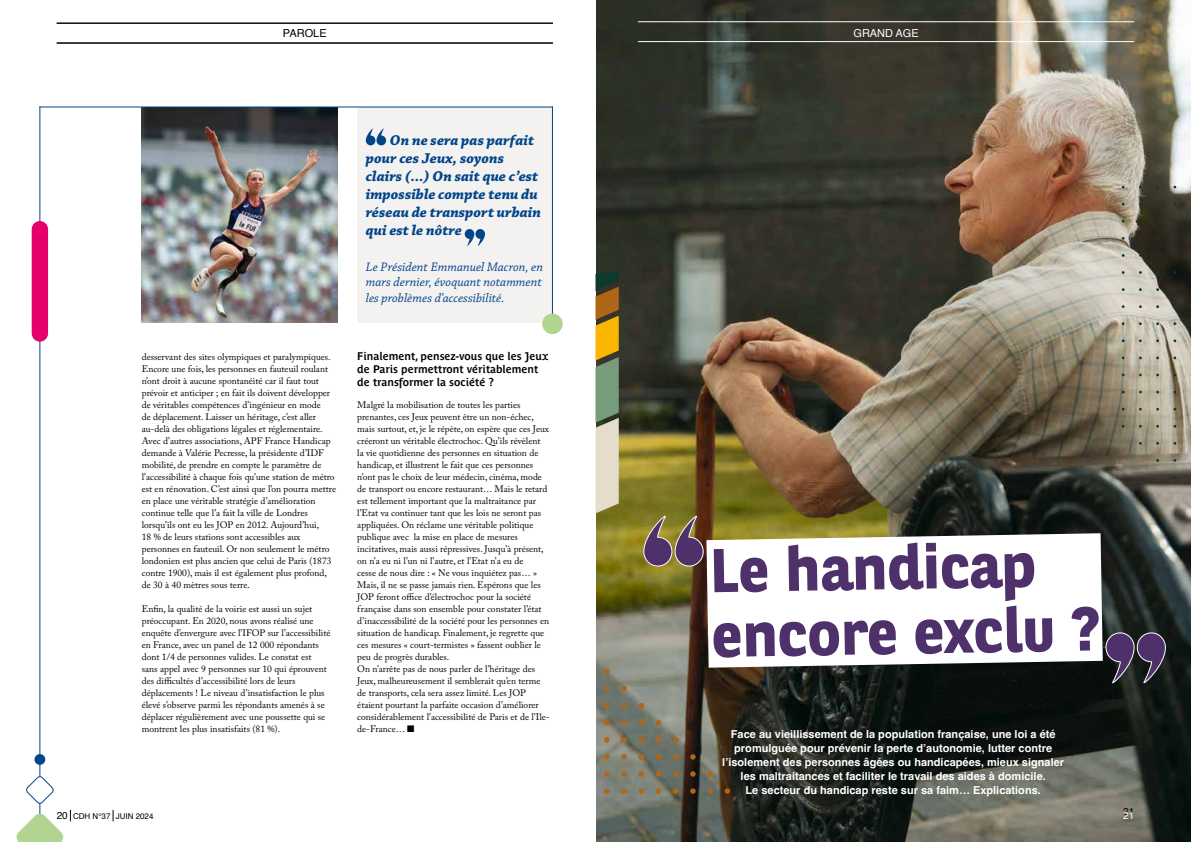
<style>
.page{position:relative;width:1191px;height:842px;background:#fff}
.page>*{position:absolute;margin:0;border:0;box-sizing:border-box;transform-origin:0 0}
.t1{font:700 61.6px/64.8px "BNPP Sans";color:#4e306a}
.t2{font:italic 700 15px/18px "Chaparral Pro";color:#00458a}
.t3{font:italic 13px/15.6px "Chaparral Pro";color:#00458a;text-align:justify}
.t4{font:700 11px/14px "Helvetica";color:#fff;text-align:center}
.t5{font:700 11px/13.2px "Parisine Plus Std Gris";color:#000}
.t6{font:11px "Helvetica";color:#fff}
.t7{font:11px "Helvetica";color:#000}
.t8{font:10px "Helvetica";color:#000}
.t9{font:9.5px/12px "Adobe Caslon Pro";color:#000}
.t10{font:8px "Helvetica";color:#000}
.s1{font-size:10px}
.s2{color:#fff}
</style>
<div class="page">
<hr style="left:57px;top:23px;width:496px;height:1px;background:#000">
<hr style="left:57px;top:43px;width:496px;height:1px;background:#000">
<img style="left:596px;top:0;width:595px;height:842px">
<hr style="left:638px;top:21px;width:496px;height:1px;background:#fff">
<hr style="left:638px;top:41px;width:496px;height:1px;background:#fff">
<div style="left:357px;top:107px;width:196px;height:216px;background:#f4f1f1"></div>
<svg style="left:366px;top:128px;width:20px;height:17px"></svg>
<svg style="left:465px;top:229px;width:20px;height:17px"></svg>
<hr style="left:39px;top:106px;width:1px;height:736px;background:#00458a">
<hr style="left:552px;top:106px;width:1px;height:217px;background:#00458a">
<svg style="left:16px;top:813px;width:48px;height:29px"></svg>
<svg style="left:26px;top:775px;width:28px;height:30px"></svg>
<div style="left:34px;top:754px;width:11px;height:11px;background:#00458a;border-radius:50%"></div>
<img style="left:142px;top:107px;width:195px;height:216px">
<hr style="left:39px;top:106px;width:514px;height:1px;background:#00458a">
<div style="left:32px;top:221px;width:16px;height:121px;background:#e6006b;border-radius:8px"></div>
<div style="left:542px;top:314px;width:21px;height:20px;background:#b2d491;border-radius:50%"></div>
<svg style="left:706px;top:533px;width:396px;height:135px"></svg>
<svg style="left:643px;top:511px;width:61px;height:56px;background:#746051"></svg>
<svg style="left:1105px;top:632px;width:61px;height:56px;background:#3f364c"></svg>
<svg style="left:724px;top:788px;width:6px;height:6px"></svg>
<svg style="left:707px;top:771px;width:6px;height:6px"></svg>
<svg style="left:707px;top:788px;width:6px;height:6px"></svg>
<svg style="left:690px;top:754px;width:5px;height:6px"></svg>
<svg style="left:690px;top:771px;width:5px;height:6px"></svg>
<svg style="left:690px;top:788px;width:5px;height:6px"></svg>
<svg style="left:673px;top:737px;width:5px;height:5px"></svg>
<svg style="left:673px;top:754px;width:5px;height:6px"></svg>
<svg style="left:673px;top:771px;width:5px;height:6px"></svg>
<svg style="left:673px;top:788px;width:5px;height:6px"></svg>
<svg style="left:656px;top:720px;width:5px;height:5px"></svg>
<svg style="left:656px;top:737px;width:5px;height:5px"></svg>
<svg style="left:656px;top:754px;width:5px;height:6px"></svg>
<svg style="left:656px;top:771px;width:5px;height:6px"></svg>
<svg style="left:656px;top:788px;width:5px;height:6px"></svg>
<svg style="left:638px;top:703px;width:6px;height:5px"></svg>
<svg style="left:638px;top:720px;width:6px;height:5px"></svg>
<svg style="left:638px;top:737px;width:6px;height:5px"></svg>
<svg style="left:638px;top:754px;width:6px;height:6px"></svg>
<svg style="left:638px;top:771px;width:6px;height:6px"></svg>
<svg style="left:638px;top:788px;width:6px;height:6px"></svg>
<svg style="left:621px;top:686px;width:6px;height:5px"></svg>
<svg style="left:621px;top:703px;width:6px;height:5px"></svg>
<svg style="left:621px;top:720px;width:6px;height:5px"></svg>
<svg style="left:621px;top:737px;width:6px;height:5px"></svg>
<svg style="left:621px;top:754px;width:6px;height:6px"></svg>
<svg style="left:621px;top:771px;width:6px;height:6px"></svg>
<svg style="left:621px;top:788px;width:6px;height:6px"></svg>
<svg style="left:604px;top:669px;width:5px;height:5px"></svg>
<svg style="left:604px;top:686px;width:5px;height:5px"></svg>
<svg style="left:604px;top:703px;width:5px;height:5px"></svg>
<svg style="left:604px;top:720px;width:5px;height:5px"></svg>
<svg style="left:604px;top:737px;width:5px;height:5px"></svg>
<svg style="left:604px;top:754px;width:5px;height:6px"></svg>
<svg style="left:604px;top:771px;width:5px;height:6px"></svg>
<svg style="left:604px;top:788px;width:5px;height:6px"></svg>
<svg style="left:595px;top:271px;width:24px;height:242px;background:#aba170"></svg>
<p class="t7" style="left:283px;top:25px;width:45px">PAROLE</p>
<p class="t6" style="left:853px;top:25px;width:67px">GRAND AGE</p>
<h2 class="t2" style="left:366px;top:132px;width:177px;text-indent:24px">On ne sera pas parfait pour ces Jeux, soyons clairs (...) On sait que c’est impossible compte tenu du réseau de transport urbain qui est le nôtre</h2>
<h3 class="t3" style="left:366px;top:259px;width:179px">Le Président Emmanuel Macron, en mars dernier, évoquant notamment les problèmes d’accessibilité.</h3>
<p class="t9" style="left:142px;top:351px;width:196px">desservant des sites olympiques et paralympiques.<br>Encore une fois, les personnes en fauteuil roulant n’ont droit à aucune spontanéité car il faut tout prévoir et anticiper ; en fait ils doivent développer de véritables compétences d’ingénieur en mode<br>de déplacement. Laisser un héritage, c’est aller au-delà des obligations légales et réglementaire.<br>Avec d’autres associations, APF France Handicap demande à Valérie Pecresse, la présidente d’IDF mobilité, de prendre en compte le paramètre de l’accessibilité à chaque fois qu’une station de métro est en rénovation. C’est ainsi que l’on pourra mettre en place une véritable stratégie d’amélioration continue telle que l’a fait la ville de Londres lorsqu’ils ont eu les JOP en 2012. Aujourd’hui,<br>18 % de leurs stations sont accessibles aux personnes en fauteuil. Or non seulement le métro londonien est plus ancien que celui de Paris (1873 contre 1900), mais il est également plus profond, de 30 à 40 mètres sous terre.</p>
<p class="t9" style="left:142px;top:603px;width:190px">Enfin, la qualité de la voirie est aussi un sujet préoccupant. En 2020, nous avons réalisé une enquête d’envergure avec l’IFOP sur l’accessibilité en France, avec un panel de 12 000 répondants dont 1/4 de personnes valides. Le constat est<br>sans appel avec 9 personnes sur 10 qui éprouvent des difficultés d’accessibilité lors de leurs déplacements ! Le niveau d’insatisfaction le plus élevé s’observe parmi les répondants amenés à se déplacer régulièrement avec une poussette qui se montrent les plus insatisfaits (81 %).</p>
<p class="t5" style="left:357px;top:349px;width:193px">Finalement, pensez-vous que les Jeux de Paris permettront véritablement de transformer la société ?</p>
<p class="t9" style="left:357px;top:399px;width:194px">Malgré la mobilisation de toutes les parties prenantes, ces Jeux peuvent être un non-échec, mais surtout, et, je le répète, on espère que ces Jeux créeront un véritable électrochoc. Qu’ils révèlent<br>la vie quotidienne des personnes en situation de handicap, et illustrent le fait que ces personnes n’ont pas le choix de leur médecin, cinéma, mode de transport ou encore restaurant… Mais le retard est tellement important que la maltraitance par l’Etat va continuer tant que les lois ne seront pas appliquées. On réclame une véritable politique publique avec la mise en place de mesures incitatives, mais aussi répressives. Jusqu’à présent, on n’a eu ni l’un ni l’autre, et l’Etat n’a eu de<br>cesse de nous dire : « Ne vous inquiétez pas… » Mais, il ne se passe jamais rien. Espérons que les JOP feront office d’électrochoc pour la société française dans son ensemble pour constater l’état d’inaccessibilité de la société pour les personnes en situation de handicap. Finalement, je regrette que ces mesures « court-termistes » fassent oublier le peu de progrès durables.<br>On n’arrête pas de nous parler de l’héritage des Jeux, malheureusement il semblerait qu’en terme de transports, cela sera assez limité. Les JOP étaient pourtant la parfaite occasion d’améliorer considérablement l’accessibilité de Paris et de l’Ile&shy;de-France… ■</p>
<h1 class="t1" style="left:709px;top:536px;width:390px;rotate:-1deg">Le handicap encore exclu ?</h1>
<p class="t4" style="left:722px;top:728px;width:343px">Face au vieillissement de la population française, une loi a été promulguée pour prévenir la perte d’autonomie, lutter contre l’isolement des personnes âgées ou handicapées, mieux signaler les maltraitances et faciliter le travail des aides à domicile.<br>Le secteur du handicap reste sur sa faim… Explications.</p>
<p class="t10" style="left:57px;top:810px;width:98px"><span class="s1">20</span> CDH N°37 JUIN 2024</p>
<p class="t8" style="left:1123px;top:804px;width:13px">21<span class="s2">21</span></p>
</div>
